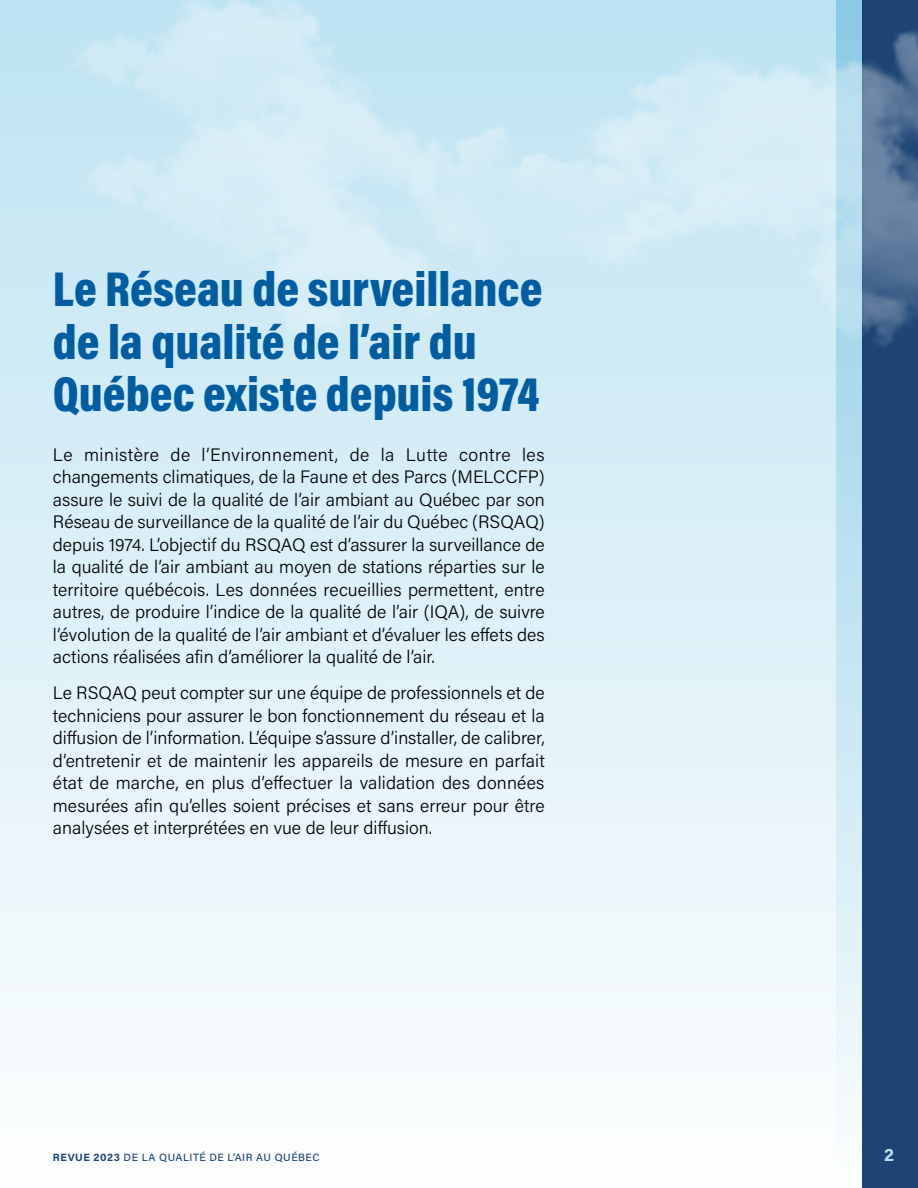
<style>
.page{position:relative;width:918px;height:1188px;background:#fff}
.page>*{position:absolute;margin:0;border:0;box-sizing:border-box;transform-origin:0 0}
.t1{font:900 49.5px/52.5px "Acumin Pro Cond";color:#005da1}
.t2{font:300 18px/22.5px "Acumin Pro";color:#000;text-align:justify}
.t3{font:700 18px "Acumin Pro";color:#bde3f2}
.t4{font:500 10.5px "Acumin Pro";letter-spacing:.05em;color:#1d4474}
.s1{font-weight:700}
</style>
<div class="page">
<div style="left:0;top:0;width:918px;height:1188px;background:linear-gradient(to bottom,#bde3f2,#fdfefe)"></div>
<div style="left:863px;top:0;width:55px;height:1188px;background:#1d4474"></div>
<svg style="left:836px;top:371px;width:27px;height:817px"></svg>
<img style="left:38px;top:0;width:880px;height:371px">
<h2 class="t1" style="left:53px;top:262px;width:491px">Le Réseau de surveillance de la qualité de l’air du<br>Québec existe depuis 1974</h2>
<p class="t2" style="left:53px;top:443px;width:493px">Le ministère de l’Environnement, de la Lutte contre les changements climatiques, de la Faune et des Parcs (MELCCFP) assure le suivi de la qualité de l’air ambiant au Québec par son Réseau de surveillance de la qualité de l’air du Québec (RSQAQ) depuis 1974. L’objectif du RSQAQ est d’assurer la surveillance de la qualité de l’air ambiant au moyen de stations réparties sur le territoire québécois. Les données recueillies permettent, entre autres, de produire l’indice de la qualité de l’air (IQA), de suivre l’évolution de la qualité de l’air ambiant et d’évaluer les effets des actions réalisées afin d’améliorer la qualité de l’air.</p>
<p class="t2" style="left:53px;top:681px;width:494px">Le RSQAQ peut compter sur une équipe de professionnels et de techniciens pour assurer le bon fonctionnement du réseau et la diffusion de l’information. L’équipe s’assure d’installer, de calibrer, d’entretenir et de maintenir les appareils de mesure en parfait état de marche, en plus d’effectuer la validation des données mesurées afin qu’elles soient précises et sans erreur pour être analysées et interprétées en vue de leur diffusion.</p>
<p class="t4" style="left:53px;top:1150px;width:268px"><span class="s1">REVUE 2023</span> DE LA QUALITÉ DE L’AIR AU QUÉBEC</p>
<p class="t3" style="left:884px;top:1142px;width:11px">2</p>
</div>
